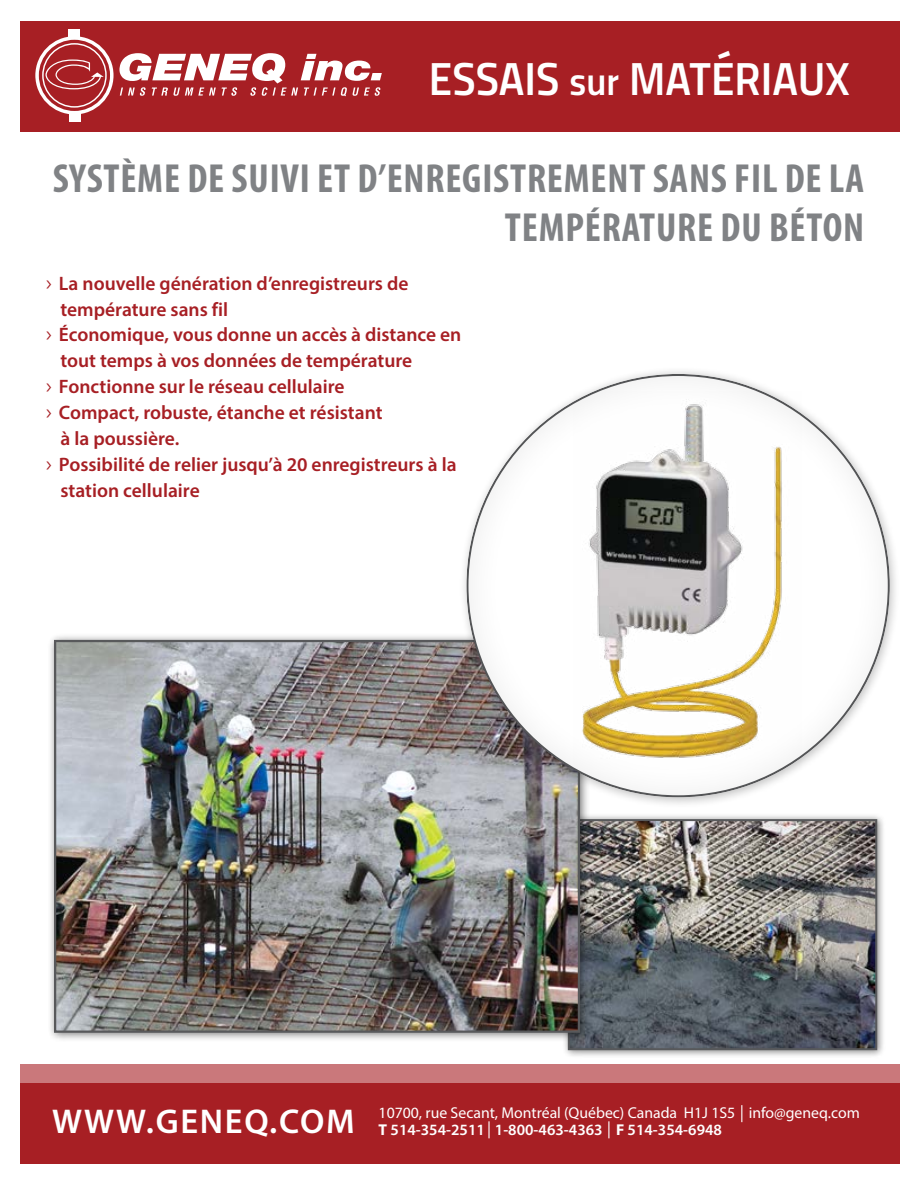
<style>
.page{position:relative;width:918px;height:1188px;background:#fff}
.page>*{position:absolute;margin:0;border:0;box-sizing:border-box;transform-origin:0 0}
.t1{font:46.5px "Titillium Semibold Upright";color:#fff}
.t2{font:700 condensed 40.8px/48.9px "Myriad Pro";letter-spacing:.02em;color:#808285;text-align:right}
.t3{font:600 19.5px "Myriad Pro";color:#a71f24}
.t4{font:15.75px/16.5px "Myriad Pro";color:#fff}
.s1{font-size:39px}
.s2{font-family:"Museo Sans 300";font-weight:400}
.s3{font-weight:600;font-size:34.5px}
.s4{font-weight:700}
.s5{font-weight:600}
</style>
<div class="page">
<div style="left:20px;top:1084px;width:879px;height:80px;background:#a71f24"></div>
<svg style="left:741px;top:1105px;width:1px;height:17px"></svg>
<svg style="left:608px;top:1121px;width:1px;height:17px"></svg>
<svg style="left:488px;top:1121px;width:2px;height:17px"></svg>
<div style="left:20px;top:1064px;width:879px;height:20px;background:#ca787b"></div>
<div style="left:20px;top:21px;width:879px;height:110px;background:#a71f24"></div>
<div style="left:69px;top:29px;width:11px;height:9px;background:#fff"></div>
<div style="left:69px;top:113px;width:11px;height:8px;background:#fff"></div>
<svg style="left:35px;top:36px;width:347px;height:78px"></svg>
<div style="left:562px;top:813px;width:324px;height:246px;background:#000;opacity:.5"></div>
<img style="left:571px;top:822px;width:303px;height:225px">
<div style="left:568px;top:819px;width:309px;height:231px;border:2px solid #58595b"></div>
<div style="left:47px;top:633px;width:542px;height:409px;background:#000;opacity:.5"></div>
<img style="left:57px;top:643px;width:520px;height:387px">
<div style="left:54px;top:640px;width:526px;height:393px;border:2px solid #58595b"></div>
<div style="left:459px;top:366px;width:442px;height:442px;background:#000;opacity:.25"></div>
<div style="left:453px;top:364px;width:449px;height:434px;background:#000;opacity:.1"></div>
<img style="left:574px;top:392px;width:227px;height:377px">
<h1 class="t1" style="left:429px;top:44px;width:422px">ESSAIS <span class="s1">sur</span> MATÉRIAUX</h1>
<h2 class="t2" style="left:53px;top:154px;width:813px">SYSTÈME DE SUIVI ET D’ENREGISTREMENT SANS FIL DE LA<br>TEMPÉRATURE DU BÉTON</h2>
<p class="t3" style="left:45px;top:271px;width:365px"><span class="s2">›</span> La nouvelle génération d’enregistreurs de</p>
<p class="t3" style="left:60px;top:297px;width:169px">température sans fil</p>
<p class="t3" style="left:45px;top:322px;width:417px"><span class="s2">›</span> Économique, vous donne un accès à distance en</p>
<p class="t3" style="left:60px;top:348px;width:353px">tout temps à vos données de température</p>
<p class="t3" style="left:45px;top:374px;width:301px"><span class="s2">›</span> Fonctionne sur le réseau cellulaire</p>
<p class="t3" style="left:45px;top:400px;width:339px"><span class="s2">›</span> Compact, robuste, étanche et résistant</p>
<p class="t3" style="left:60px;top:426px;width:120px">à la poussière.</p>
<p class="t3" style="left:45px;top:452px;width:413px"><span class="s2">›</span> Possibilité de relier jusqu’à 20 enregistreurs à la</p>
<p class="t3" style="left:60px;top:478px;width:141px">station cellulaire</p>
<p class="t4" style="left:52px;top:1104px;width:809px;text-indent:326px">10700, rue Secant, Montréal (Québec) Canada H1J 1S5 info@geneq.com<br><span class="s3">WWW.GENEQ.COM</span> <span class="s4">T</span> <span class="s5">514-354-2511 1-800-463-4363</span> <span class="s4">F</span> <span class="s5">514-354-6948</span></p>
</div>
